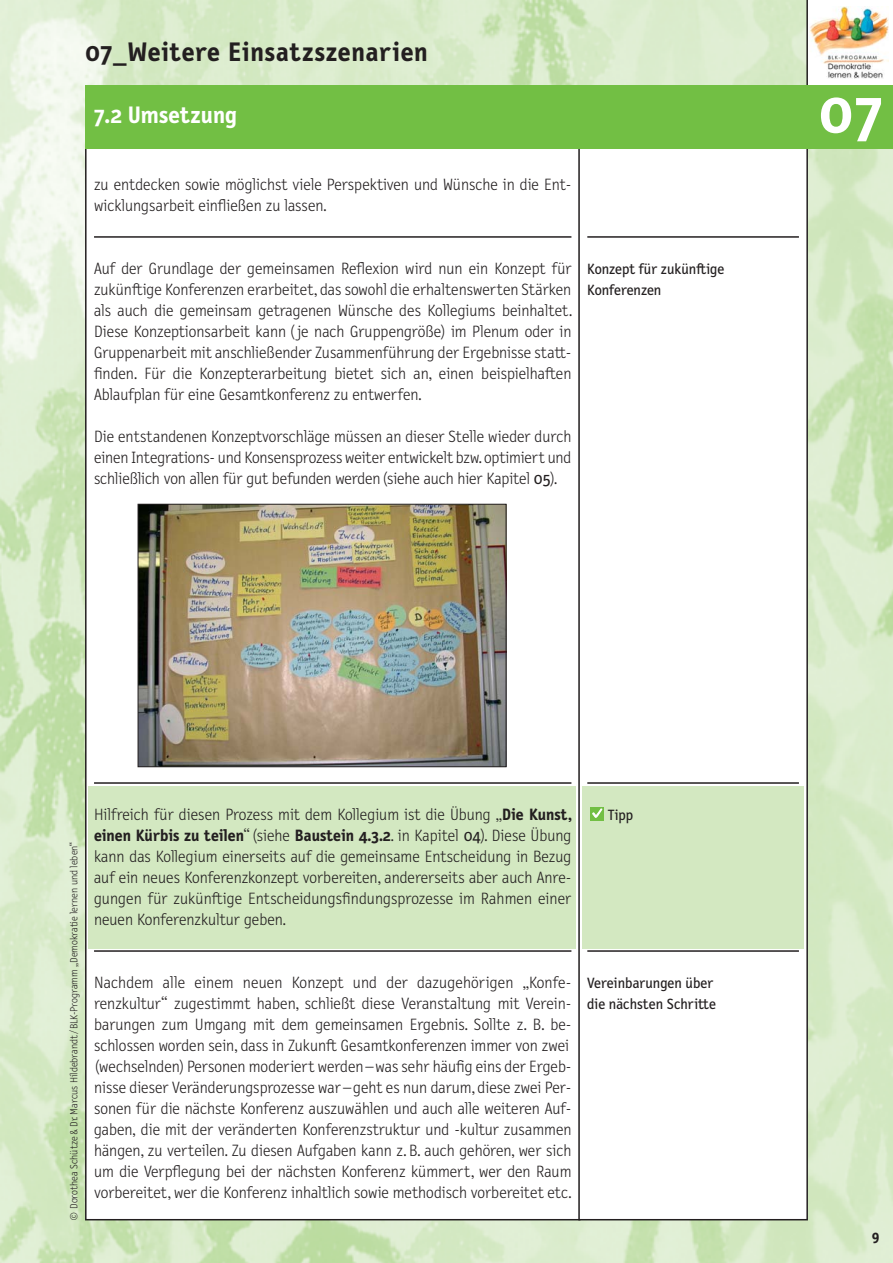
<style>
.page{position:relative;width:893px;height:1263px;background:#fff}
.page>*{position:absolute;margin:0;border:0;box-sizing:border-box;transform-origin:0 0}
.t1{font:700 63px "Letter Gothic Text";color:#fff}
.t2{font:700 27px "Letter Gothic Text";letter-spacing:.03em;color:#231f20}
.t3{font:700 24px "Letter Gothic Text";color:#fff}
.t4{font:300 16.5px/21px "Letter Gothic Text";color:#231f20;text-align:justify}
.t5{font:15px/21px "Letter Gothic Text";color:#231f20}
.t6{font:700 15px "Letter Gothic Text";color:#231f20}
.t7{font:300 10.5px "Letter Gothic Text";color:#231f20}
.s1{font-weight:400}
.s2{font-weight:700}
.s3{color:#fff}
</style>
<div class="page">
<img style="left:0;top:0;width:893px;height:1263px">
<div style="left:808px;top:0;width:85px;height:85px;background:#fff"></div>
<img style="left:809px;top:6px;width:80px;height:73px">
<hr style="left:806px;top:0;width:2px;height:111px;background:#231f20">
<div style="left:86px;top:141px;width:494px;height:1079px;background:#fff"></div>
<div style="left:579px;top:141px;width:228px;height:1079px;background:#fff"></div>
<div style="left:578px;top:140px;width:230px;height:1080px;border:2px solid #231f20"></div>
<div style="left:85px;top:85px;width:724px;height:64px;background:#72bf44"></div>
<div style="left:808px;top:85px;width:85px;height:64px;background:#72bf44"></div>
<div style="left:582px;top:786px;width:222px;height:162px;background:#d3e8c1"></div>
<hr style="left:587px;top:236px;width:212px;height:2px;background:#231f20">
<hr style="left:587px;top:782px;width:212px;height:2px;background:#231f20">
<hr style="left:587px;top:950px;width:212px;height:2px;background:#231f20">
<div style="left:89px;top:786px;width:487px;height:162px;background:#d3e8c1"></div>
<hr style="left:94px;top:236px;width:477px;height:2px;background:#231f20">
<hr style="left:94px;top:782px;width:477px;height:2px;background:#231f20">
<hr style="left:94px;top:950px;width:477px;height:2px;background:#231f20">
<div style="left:590px;top:807px;width:13px;height:13px;background:#72bf44"></div>
<img style="left:140px;top:506px;width:364px;height:259px">
<div style="left:138px;top:504px;width:368px;height:263px;border:1px solid #231f20"></div>
<h2 class="t2" style="left:85px;top:42px;width:344px">07_Weitere Einsatzszenarien</h2>
<h3 class="t3" style="left:94px;top:106px;width:144px">7.2 Umsetzung</h3>
<h1 class="t1" style="left:818px;top:88px;width:66px">07</h1>
<p class="t4" style="left:94px;top:175px;width:479px">zu entdecken sowie möglichst viele Perspektiven und Wünsche in die Ent - wicklungsarbeit einfließen zu lassen.</p>
<p class="t4" style="left:94px;top:259px;width:480px">Auf der Grundlage der gemeinsamen Reflexion wird nun ein Konzept für zukünftige Konferenzen erarbeitet, das sowohl die erhaltenswerten Stärken als auch die gemeinsam getragenen Wünsche des Kollegiums beinhaltet.<br>Diese Konzeptionsarbeit kann ( je nach Gruppengröße) im Plenum oder in Gruppenarbeit mit anschließender Zusammenführung der Ergebnisse statt&shy;finden. Für die Konzepterarbeitung bietet sich an, einen beispielhaften Ablaufplan für eine Gesamtkonferenz zu entwerfen.</p>
<p class="t4" style="left:94px;top:427px;width:479px">Die entstandenen Konzeptvorschläge müssen an dieser Stelle wieder durch einen Integrations- und Konsensprozess weiter entwickelt bzw. optimiert und schließlich von allen für gut befunden werden (siehe auch hier Kapitel <span class="s1">05</span>).</p>
<p class="t5" style="left:587px;top:260px;width:138px">Konzept für zukünftige<br>Konferenzen</p>
<p class="t7" style="left:70px;top:1221px;width:381px;rotate:-90deg">© Dorothea Schütze &amp; Dr. Marcus Hildebrandt / BLK-Programm „Demokratie lernen und leben“</p>
<p class="t4" style="left:94px;top:805px;width:480px">Hilfreich für diesen Prozess mit dem Kollegium ist die Übung „<span class="s2">Die Kunst, einen Kürbis zu teilen</span>“ (siehe <span class="s2">Baustein 4.3.2</span>. in Kapitel <span class="s1">04</span>). Diese Übung kann das Kollegium einerseits auf die gemeinsame Entscheidung in Bezug auf ein neues Konferenzkonzept vorbereiten, andererseits aber auch Anre - gungen für zukünftige Entscheidungsfindungsprozesse im Rahmen einer neuen Konferenzkultur geben.</p>
<p class="t4" style="left:94px;top:973px;width:479px;text-align:left">Nachdem alle einem neuen Konzept und der dazugehörigen „Konfe - renzkultur“ zugestimmt haben, schließt diese Veranstaltung mit Verein - barungen zum Umgang mit dem gemeinsamen Ergebnis. Sollte z. B. be - schlossen worden sein, dass in Zukunft Gesamtkonferenzen immer von zwei (wechselnden) Personen moderiert werden – was sehr häufig eins der Ergeb - nisse dieser Veränderungsprozesse war – geht es nun darum, diese zwei Per - sonen für die nächste Konferenz auszuwählen und auch alle weiteren Auf - gaben, die mit der veränderten Konferenzstruktur und -kultur zusammen hängen, zu verteilen. Zu diesen Aufgaben kann z. B. auch gehören, wer sich um die Verpflegung bei der nächsten Konferenz kümmert, wer den Raum vorbereitet, wer die Konferenz inhaltlich sowie methodisch vorbereitet etc.</p>
<p class="t5" style="left:588px;top:806px;width:46px"><span class="s3">✓</span>Tipp</p>
<p class="t5" style="left:587px;top:974px;width:130px">Vereinbarungen über die nächsten Schritte</p>
<p class="t6" style="left:872px;top:1230px;width:9px">9</p>
</div>
